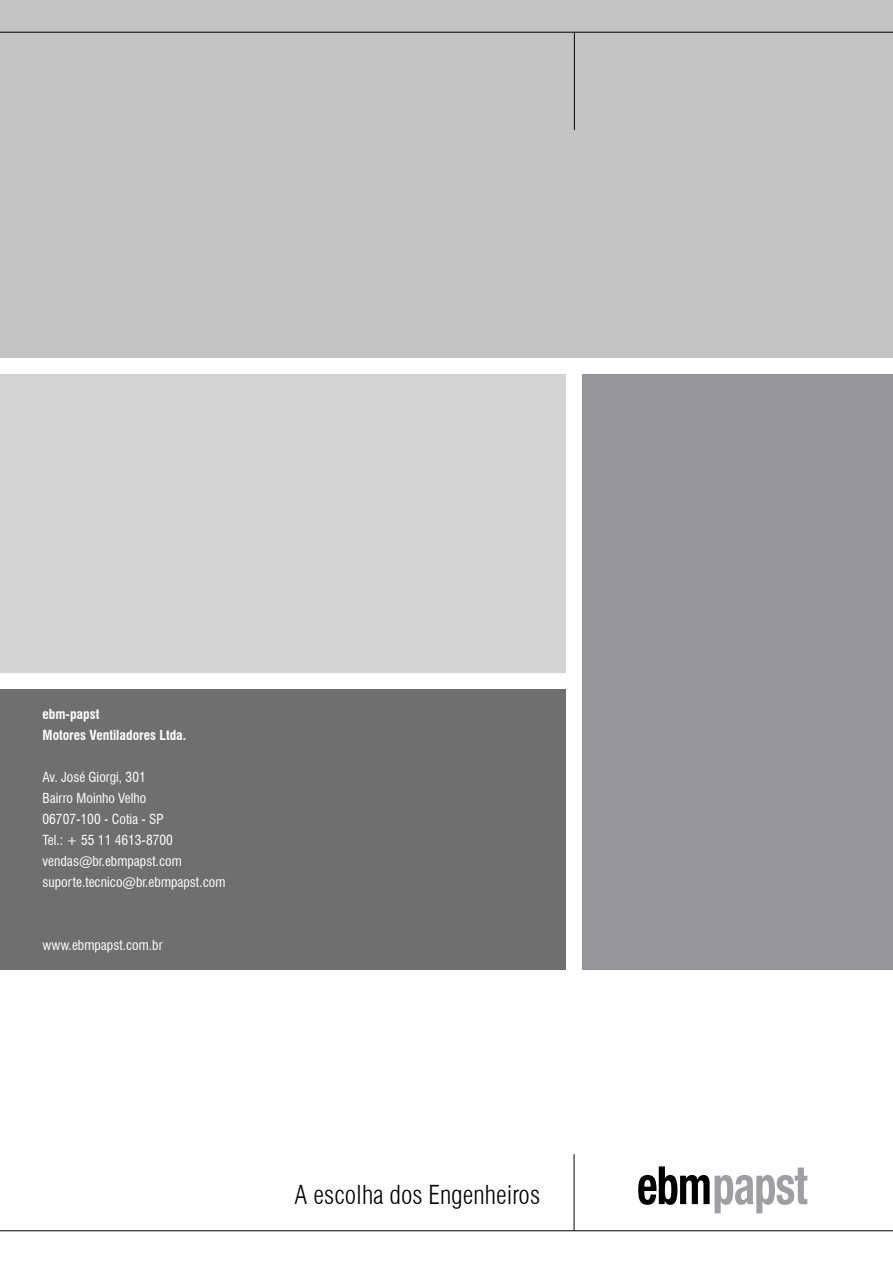
<style>
.page{position:relative;width:893px;height:1263px;background:#fff}
.page>*{position:absolute;margin:0;border:0;box-sizing:border-box;transform-origin:0 0}
.t1{font:300 condensed 25.5px "Swiss 721 BT";color:#000}
.t2{font:condensed 13.5px/21px "Swiss 721 BT";color:#fff}
.t3{font:700 condensed 13.5px/21px "Swiss 721 BT";color:#fff}
</style>
<div class="page">
<div style="left:0;top:0;width:893px;height:357px;background:#c2c4c6"></div>
<div style="left:583px;top:374px;width:310px;height:595px;background:#939598"></div>
<hr style="left:574px;top:1154px;width:1px;height:77px;background:#000">
<hr style="left:0;top:1230px;width:893px;height:1px;background:#000">
<svg style="left:638px;top:1166px;width:169px;height:47px"></svg>
<hr style="left:574px;top:32px;width:1px;height:98px;background:#000">
<hr style="left:0;top:32px;width:893px;height:1px;background:#000">
<div style="left:0;top:374px;width:566px;height:299px;background:#d1d3d4"></div>
<div style="left:0;top:689px;width:566px;height:280px;background:#6d6f71"></div>
<p class="t3" style="left:43px;top:703px;width:145px">ebm-papst<br>Motores Ventiladores Ltda.</p>
<p class="t2" style="left:43px;top:766px;width:184px">Av. José Giorgi, 301<br>Bairro Moinho Velho<br>06707-100 - Cotia - SP<br>Tel.: + 55 11 4613-8700 vendas@br.ebmpapst.com suporte.tecnico@br.ebmpapst.com</p>
<p class="t2" style="left:43px;top:934px;width:122px">www.ebmpapst.com.br</p>
<h1 class="t1" style="left:295px;top:1180px;width:247px">A escolha dos Engenheiros</h1>
</div>
